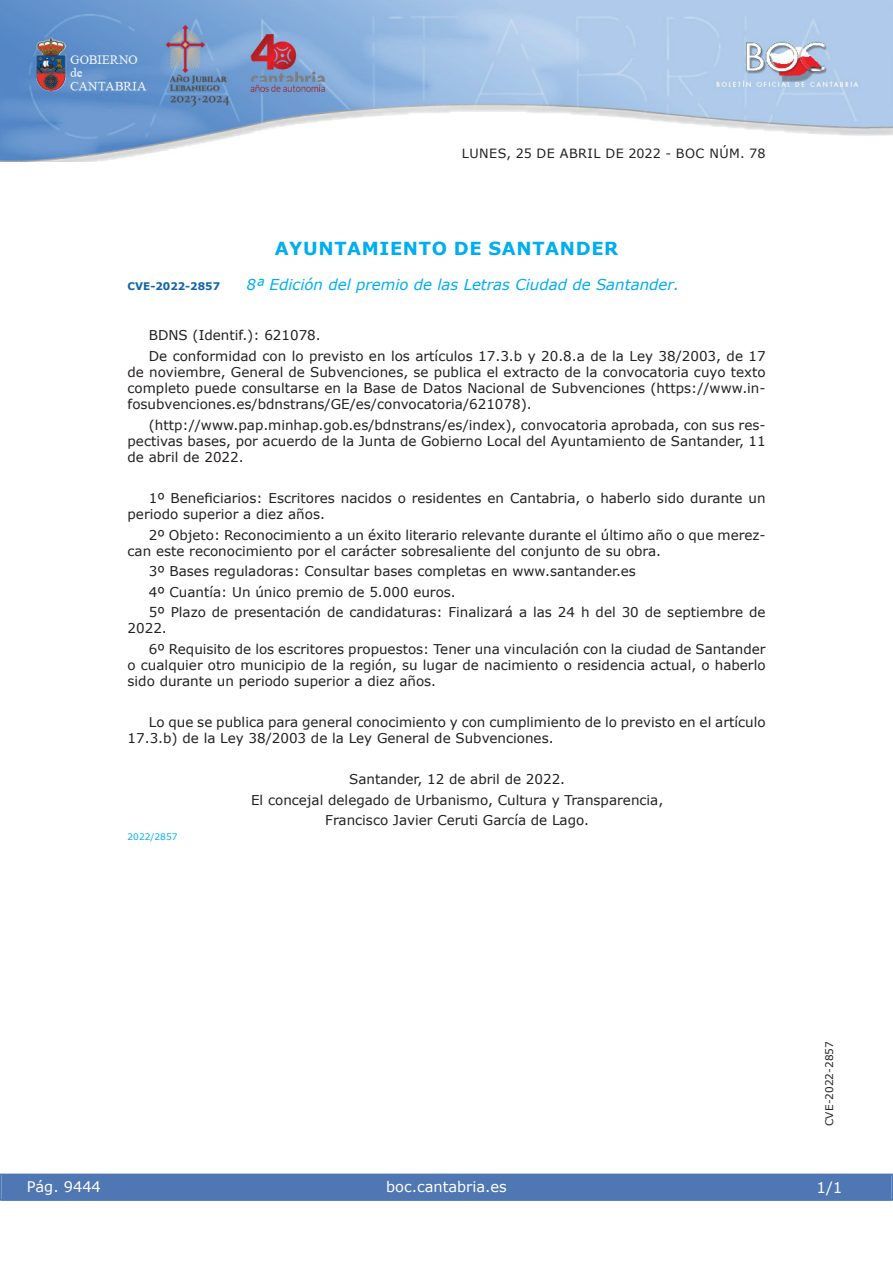
<style>
.page{position:relative;width:893px;height:1263px;background:#fff}
.page>*{position:absolute;margin:0;border:0;box-sizing:border-box;transform-origin:0 0}
.t1{font:700 18px "Verdana";letter-spacing:.035em;color:#00aeef}
.t2{font:italic 15px "Verdana";color:#00aeef}
.t3{font:15px "Verdana";color:#fff}
.t4{font:14.55px "Verdana";color:#fff}
.t5{font:13.5px/16.2px "Verdana";color:#231f20}
.t6{font:12.75px "Verdana";letter-spacing:.035em;color:#231f20}
.t7{font:10.5px "Verdana";color:#231f20}
.t8{font:700 10.5px "Verdana";color:#1263a9}
.t9{font:9px "Verdana";color:#00aeef}
</style>
<div class="page">
<img style="left:0;top:0;width:893px;height:161px">
<div style="left:1px;top:1174px;width:890px;height:27px;background:#4f77b3"></div>
<div style="left:0;top:1174px;width:893px;height:27px;border:1px solid #4f77b3"></div>
<p class="t6" style="left:462px;top:145px;width:305px">LUNES, 25 DE ABRIL DE 2022 - BOC NÚM. 78</p>
<h1 class="t1" style="left:275px;top:237px;width:345px">AYUNTAMIENTO DE SANTANDER</h1>
<p class="t8" style="left:128px;top:279px;width:94px">CVE-2022-2857</p>
<p class="t2" style="left:247px;top:275px;width:434px">8ª Edición del premio de las Letras Ciudad de Santander.</p>
<p class="t5" style="left:149px;top:325px;width:618px;line-height:20.4px">BDNS (Identif.): 621078.<br>De conformidad con lo previsto en los artículos 17.3.b y 20.8.a de la Ley 38/2003, de 17</p>
<p class="t5" style="left:128px;top:363px;width:639px;text-align:justify">de noviembre, General de Subvenciones, se publica el extracto de la convocatoria cuyo texto completo puede consultarse en la Base de Datos Nacional de Subvenciones (https://www.in&shy;fosubvenciones.es/bdnstrans/GE/es/convocatoria/621078).</p>
<p class="t5" style="left:128px;top:416px;width:640px;text-align:justify;text-indent:21px">(http://www.pap.minhap.gob.es/bdnstrans/es/index), convocatoria aprobada, con sus res&shy;pectivas bases, por acuerdo de la Junta de Gobierno Local del Ayuntamiento de Santander, 11 de abril de 2022.</p>
<p class="t5" style="left:128px;top:490px;width:639px;text-indent:21px">1º Beneficiarios: Escritores nacidos o residentes en Cantabria, o haberlo sido durante un periodo superior a diez años.</p>
<p class="t5" style="left:128px;top:526px;width:639px;text-indent:21px">2º Objeto: Reconocimiento a un éxito literario relevante durante el último año o que merez&shy;can este reconocimiento por el carácter sobresaliente del conjunto de su obra.</p>
<p class="t5" style="left:149px;top:561px;width:618px;line-height:20.4px">3º Bases reguladoras: Consultar bases completas en www.santander.es<br>4º Cuantía: Un único premio de 5.000 euros.<br>5º Plazo de presentación de candidaturas: Finalizará a las 24 h del 30 de septiembre de</p>
<p class="t5" style="left:149px;top:618px;width:618px;line-height:20.4px;text-indent:-21px">2022.<br>6º Requisito de los escritores propuestos: Tener una vinculación con la ciudad de Santander</p>
<p class="t5" style="left:128px;top:657px;width:639px">o cualquier otro municipio de la región, su lugar de nacimiento o residencia actual, o haberlo sido durante un periodo superior a diez años.</p>
<p class="t5" style="left:128px;top:714px;width:639px;text-indent:21px">Lo que se publica para general conocimiento y con cumplimiento de lo previsto en el artículo<br>17.3.b) de la Ley 38/2003 de la Ley General de Subvenciones.</p>
<p class="t5" style="left:251px;top:769px;width:414px;line-height:20.4px;text-align:center">Santander, 12 de abril de 2022.<br>El concejal delegado de Urbanismo, Cultura y Transparencia,<br>Francisco Javier Ceruti García de Lago.</p>
<p class="t9" style="left:128px;top:831px;width:51px">2022/2857</p>
<p class="t4" style="left:27px;top:1177px;width:76px">Pág. 9444</p>
<p class="t4" style="left:386px;top:1178px;width:122px">boc.cantabria.es</p>
<p class="t7" style="left:823px;top:1126px;width:87px;rotate:-90deg">CVE-2022-2857</p>
<p class="t3" style="left:816px;top:1178px;width:27px">1/1</p>
</div>
